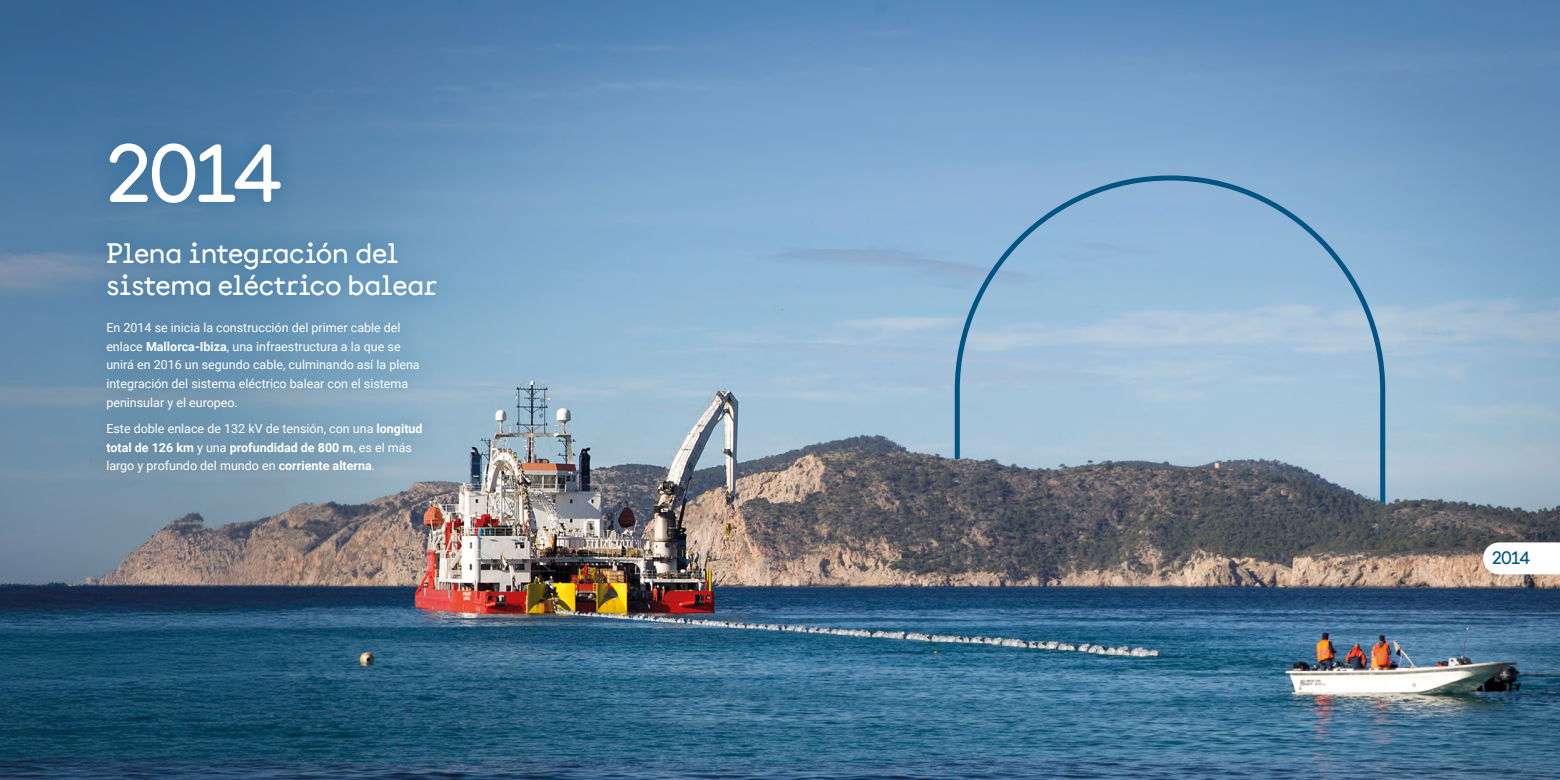
<style>
.page{position:relative;width:1560px;height:780px;background:#fff}
.page>*{position:absolute;margin:0;border:0;box-sizing:border-box;transform-origin:0 0}
.t1{font:500 81.25px "Documan";color:#fff}
.t2{font:500 27.5px/32.5px "Documan";letter-spacing:-.005em;color:#fff}
.t3{font:500 17.5px "Documan";color:#00577b}
.t4{font:12.5px/18.8px "Roboto";color:#fff}
.s1{font-weight:700}
</style>
<div class="page">
<img style="left:0;top:0;width:1559px;height:780px">
<div style="left:85px;top:121px;width:372px;height:373px;background:#005382;opacity:.5"></div>
<svg style="left:954px;top:175px;width:430px;height:329px;background:#93b1ca"></svg>
<svg style="left:1482px;top:542px;width:77px;height:32px"></svg>
<h1 class="t1" style="left:106px;top:103px;width:177px">2014</h1>
<h2 class="t2" style="left:106px;top:233px;width:332px">Plena integración del sistema eléctrico balear</h2>
<p class="t4" style="left:106px;top:317px;width:315px">En 2014 se inicia la construcción del primer cable del enlace <span class="s1">Mallorca-Ibiza</span>, una infraestructura a la que se unirá en 2016 un segundo cable, culminando así la plena integración del sistema eléctrico balear con el sistema peninsular y el europeo.</p>
<p class="t4" style="left:106px;top:418px;width:318px">Este doble enlace de 132 kV de tensión, con una <span class="s1">longitud total de 126 km</span> y una <span class="s1">profundidad de 800 m</span>, es el más largo y profundo del mundo en <span class="s1">corriente alterna</span>.</p>
<h3 class="t3" style="left:1491px;top:543px;width:39px">2014</h3>
</div>
